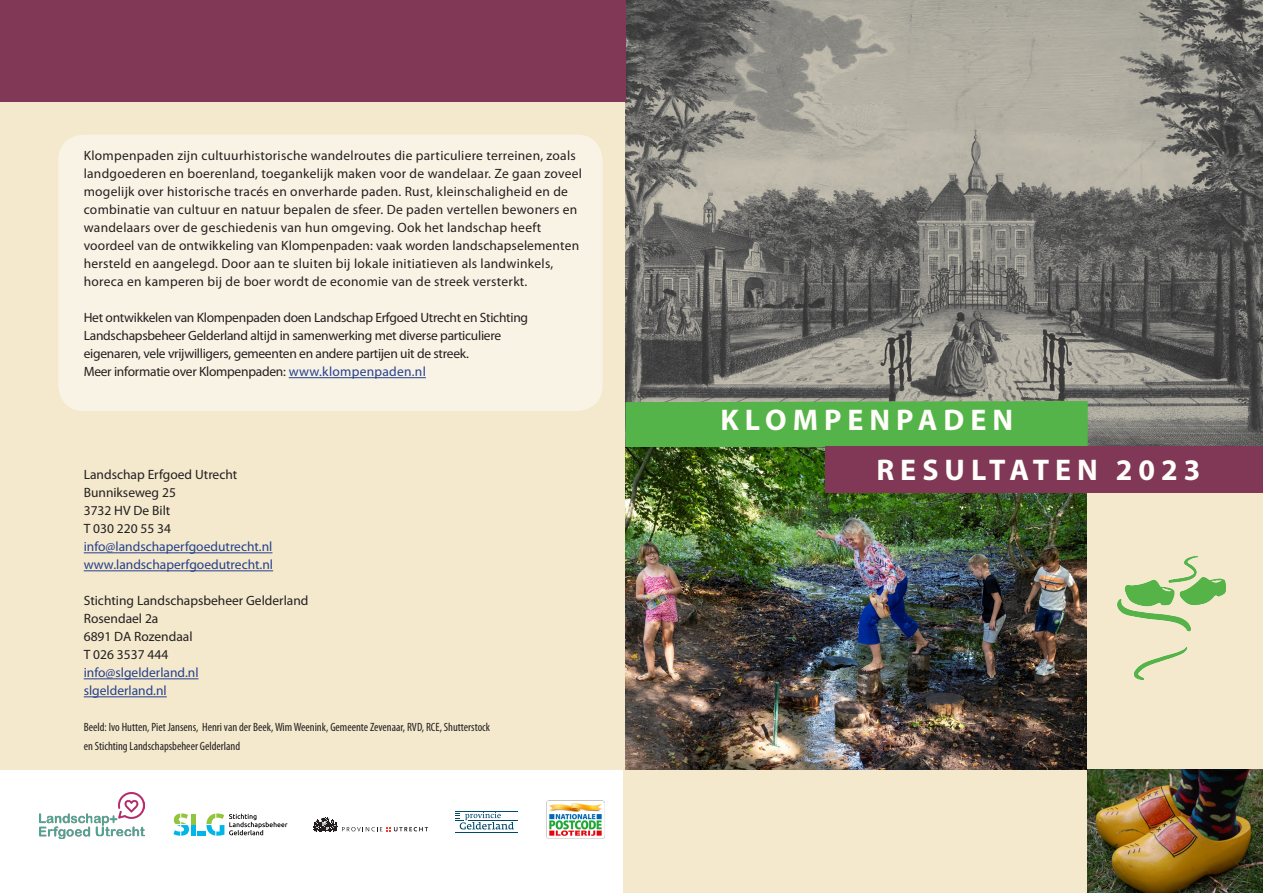
<style>
.page{position:relative;width:1263px;height:893px;background:#fff}
.page>*{position:absolute;margin:0;border:0;box-sizing:border-box;transform-origin:0 0}
.t1{font:700 30px "Myriad Pro";letter-spacing:.2em;color:#fffefa}
.t2{font:13.5px/18px "Myriad Pro";letter-spacing:.015em;color:#231f20}
.t3{font:13.5px/18px "Myriad Pro";letter-spacing:-.02em;color:#231f20}
.t4{font:13.5px/18px "Myriad Pro";color:#253f8e}
.t5{font:condensed 12px/18px "Myriad Pro";color:#231f20}
.s1{color:#253f8e}
</style>
<div class="page">
<div style="left:623px;top:493px;width:640px;height:400px;background:#f4e9cd"></div>
<div style="left:0;top:3px;width:626px;height:766px;background:#f4e9cd"></div>
<img style="left:1114px;top:555px;width:115px;height:127px">
<img style="left:40px;top:792px;width:105px;height:47px">
<img style="left:546px;top:800px;width:58px;height:38px">
<img style="left:626px;top:0;width:637px;height:446px">
<svg style="left:625px;top:400px;width:463px;height:47px"></svg>
<hr style="left:84px;top:552px;width:188px;height:1px;background:#253f8e">
<hr style="left:84px;top:570px;width:189px;height:1px;background:#253f8e">
<hr style="left:84px;top:678px;width:115px;height:1px;background:#253f8e">
<hr style="left:84px;top:696px;width:83px;height:1px;background:#253f8e">
<div style="left:58px;top:135px;width:544px;height:276px;background:#f9f3e5;border-radius:26px"></div>
<hr style="left:289px;top:377px;width:137px;height:1px;background:#253f8e">
<svg style="left:173px;top:813px;width:16px;height:23px"></svg>
<div style="left:191px;top:825px;width:5px;height:10px;background:#00b6e8"></div>
<div style="left:191px;top:814px;width:5px;height:10px;background:#92c43d"></div>
<svg style="left:197px;top:813px;width:90px;height:23px"></svg>
<img style="left:1087px;top:769px;width:176px;height:124px">
<hr style="left:456px;top:811px;width:62px;height:1px;background:#004b6c">
<svg style="left:456px;top:812px;width:58px;height:17px"></svg>
<hr style="left:468px;top:820px;width:50px;height:1px;background:#004b6c">
<hr style="left:456px;top:832px;width:62px;height:1px;background:#004b6c">
<svg style="left:313px;top:817px;width:115px;height:15px"></svg>
<div style="left:720px;top:408px;width:315px;height:37px;background:#54b449"></div>
<img style="left:625px;top:447px;width:462px;height:322px">
<div style="left:826px;top:446px;width:437px;height:47px;background:#813756"></div>
<div style="left:0;top:0;width:626px;height:102px;background:#813756"></div>
<p class="t2" style="left:84px;top:147px;width:500px">Klompenpaden zijn cultuurhistorische wandelroutes die particuliere terreinen, zoals landgoederen en boerenland, toegankelijk maken voor de wandelaar. Ze gaan zoveel mogelijk over historische tracés en onverharde paden. Rust, kleinschaligheid en de combinatie van cultuur en natuur bepalen de sfeer. De paden vertellen bewoners en wandelaars over de geschiedenis van hun omgeving. Ook het landschap heeft voordeel van de ontwikkeling van Klompenpaden: vaak worden landschapselementen hersteld en aangelegd. Door aan te sluiten bij lokale initiatieven als landwinkels, horeca en kamperen bij de boer wordt de economie van de streek versterkt.</p>
<p class="t3" style="left:84px;top:309px;width:446px">Het ontwikkelen van Klompenpaden doen Landschap Erfgoed Utrecht en Stichting</p>
<p class="t3" style="left:84px;top:327px;width:419px">Landschapsbeheer Gelderland altijd in samenwerking met diverse particuliere eigenaren, vele vrijwilligers, gemeenten en andere partijen uit de streek.</p>
<p class="t3" style="left:84px;top:363px;width:344px">Meer informatie over Klompenpaden: <span class="s1">www.klompenpaden.nl</span></p>
<p class="t2" style="left:84px;top:466px;width:155px">Landschap Erfgoed Utrecht</p>
<p class="t2" style="left:84px;top:484px;width:94px">Bunnikseweg 25</p>
<p class="t2" style="left:84px;top:502px;width:88px">3732 HV De Bilt</p>
<p class="t2" style="left:84px;top:520px;width:89px">T 030 220 55 34</p>
<p class="t4" style="left:84px;top:538px;width:191px">info@landschaperfgoedutrecht.nl www.landschaperfgoedutrecht.nl</p>
<p class="t2" style="left:84px;top:592px;width:226px">Stichting Landschapsbeheer Gelderland</p>
<p class="t2" style="left:84px;top:610px;width:76px">Rosendael 2a</p>
<p class="t2" style="left:84px;top:628px;width:110px">6891 DA Rozendaal</p>
<p class="t2" style="left:84px;top:646px;width:86px">T 026 3537 444</p>
<p class="t4" style="left:84px;top:664px;width:116px">info@slgelderland.nl</p>
<p class="t4" style="left:84px;top:682px;width:85px">slgelderland.nl</p>
<p class="t5" style="left:84px;top:718px;width:408px">Beeld: Ivo Hutten, Piet Jansens, Henri van der Beek, Wim Weenink, Gemeente Zevenaar, RVD, RCE, Shutterstock en Stichting Landschapsbeheer Gelderland</p>
<p class="t1" style="left:720px;top:401px;width:294px">KLOMPENPADEN</p>
<p class="t1" style="left:876px;top:451px;width:325px">RESULTATEN 2023</p>
</div>
